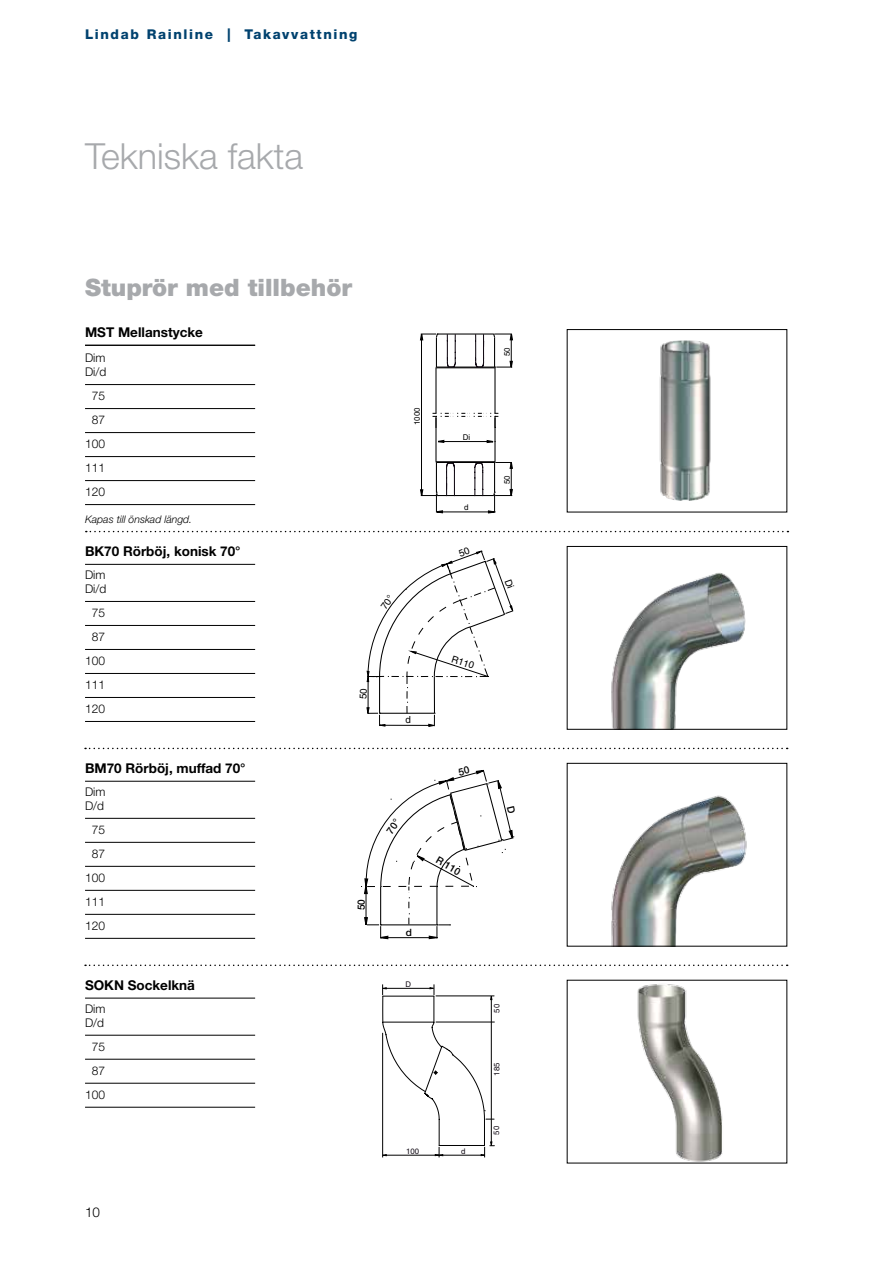
<style>
.page{position:relative;width:893px;height:1263px;background:#fff}
.page>*{position:absolute;margin:0;border:0;box-sizing:border-box;transform-origin:0 0}
.t1{font:300 36px "Helvetica Neue LT Pro";color:#a7a9ac}
.t2{font:900 24px "Helvetica Neue LT Pro";color:#a7a9ac}
.t3{font:700 13.5px "Helvetica Neue LT Pro";color:#000}
.t4{font:800 13.5px "Helvetica Neue LT Pro";letter-spacing:.12em;color:#00426f}
.t5{font:300 13.5px "Helvetica Neue LT Pro";color:#000}
.t6{font:300 12px/24px "Helvetica Neue LT Pro";color:#000}
.t7{font:italic 300 10.5px "Helvetica Neue LT Pro";color:#000}
.t8{font:500 10.05px "Helvetica Neue LT Pro";color:#000}
.t9{font:9.75px "Helvetica";color:#000}
.t10{font:7.95px "Helvetica";color:#000}
.t11{font:7.8px "Helvetica";color:#120b15}
</style>
<div class="page">
<svg style="left:85px;top:748px;width:703px;height:1px"></svg>
<svg style="left:85px;top:964px;width:703px;height:2px"></svg>
<svg style="left:86px;top:531px;width:702px;height:1px"></svg>
<hr style="left:85px;top:564px;width:170px;height:1px;background:#000">
<hr style="left:85px;top:601px;width:170px;height:1px;background:#000">
<hr style="left:85px;top:625px;width:170px;height:1px;background:#000">
<hr style="left:85px;top:649px;width:170px;height:1px;background:#000">
<hr style="left:85px;top:673px;width:170px;height:1px;background:#000">
<hr style="left:85px;top:697px;width:170px;height:1px;background:#000">
<hr style="left:85px;top:721px;width:170px;height:1px;background:#000">
<img style="left:611px;top:573px;width:135px;height:154px">
<hr style="left:85px;top:998px;width:170px;height:1px;background:#000">
<hr style="left:85px;top:1035px;width:170px;height:1px;background:#000">
<hr style="left:85px;top:1059px;width:170px;height:1px;background:#000">
<hr style="left:85px;top:1083px;width:170px;height:1px;background:#000">
<hr style="left:85px;top:1107px;width:170px;height:1px;background:#000">
<img style="left:637px;top:984px;width:86px;height:177px">
<svg style="left:382px;top:984px;width:112px;height:173px"></svg>
<hr style="left:85px;top:781px;width:170px;height:1px;background:#000">
<hr style="left:85px;top:818px;width:170px;height:1px;background:#000">
<hr style="left:85px;top:842px;width:170px;height:1px;background:#000">
<hr style="left:85px;top:866px;width:170px;height:1px;background:#000">
<hr style="left:85px;top:890px;width:170px;height:1px;background:#000">
<hr style="left:85px;top:914px;width:170px;height:1px;background:#000">
<hr style="left:85px;top:938px;width:170px;height:1px;background:#000">
<img style="left:611px;top:795px;width:136px;height:149px">
<hr style="left:85px;top:384px;width:170px;height:1px;background:#000">
<hr style="left:85px;top:408px;width:170px;height:1px;background:#000">
<hr style="left:85px;top:432px;width:170px;height:1px;background:#000">
<hr style="left:85px;top:456px;width:170px;height:1px;background:#000">
<hr style="left:85px;top:480px;width:170px;height:1px;background:#000">
<hr style="left:85px;top:504px;width:170px;height:1px;background:#000">
<img style="left:659px;top:340px;width:52px;height:161px">
<svg style="left:419px;top:333px;width:94px;height:180px"></svg>
<hr style="left:85px;top:345px;width:170px;height:1px;background:#000">
<svg style="left:366px;top:550px;width:148px;height:177px"></svg>
<svg style="left:361px;top:769px;width:154px;height:170px"></svg>
<p class="t4" style="left:85px;top:27px;width:274px">Lindab Rainline | Takavvattning</p>
<h1 class="t1" style="left:85px;top:134px;width:220px">Tekniska fakta</h1>
<h2 class="t2" style="left:85px;top:273px;width:269px">Stuprör med tillbehör</h2>
<p class="t3" style="left:85px;top:324px;width:119px">MST Mellanstycke</p>
<p class="t6" style="left:85px;top:351px;width:23px;line-height:13.5px">Dim<br>Di/d</p>
<p class="t6" style="left:85px;top:383px;width:22px;text-align:center">75<br>87<br>100<br>111<br>120</p>
<p class="t7" style="left:85px;top:513px;width:109px">Kapas till önskad längd.</p>
<p class="t3" style="left:85px;top:543px;width:157px">BK70 Rörböj, konisk 70°</p>
<p class="t6" style="left:85px;top:568px;width:23px;line-height:13.5px">Dim<br>Di/d</p>
<p class="t6" style="left:85px;top:600px;width:22px;text-align:center">75<br>87<br>100<br>111<br>120</p>
<p class="t3" style="left:85px;top:760px;width:162px">BM70 Rörböj, muffad 70°</p>
<p class="t6" style="left:85px;top:785px;width:22px;line-height:13.5px">Dim<br>D/d</p>
<p class="t6" style="left:85px;top:817px;width:22px;text-align:center">75<br>87<br>100<br>111<br>120</p>
<p class="t3" style="left:85px;top:976px;width:112px">SOKN Sockelknä</p>
<p class="t6" style="left:85px;top:1002px;width:22px;line-height:13.5px">Dim<br>D/d</p>
<p class="t6" style="left:85px;top:1034px;width:22px;text-align:center">75<br>87<br>100</p>
<p class="t5" style="left:85px;top:1204px;width:17px">10</p>
<p class="t8" style="left:355px;top:910px;width:13px;rotate:-90deg">50</p>
<p class="t10" style="left:413px;top:425px;width:19px;rotate:-90deg">1000</p>
<p class="t10" style="left:463px;top:432px;width:9px">Di</p>
<p class="t10" style="left:464px;top:503px;width:6px">d</p>
<p class="t10" style="left:502px;top:356px;width:10px;rotate:-90deg">50</p>
<p class="t10" style="left:502px;top:484px;width:10px;rotate:-90deg">50</p>
<p class="t9" style="left:405px;top:714px;width:7px">d</p>
<p class="t9" style="left:454px;top:653px;width:25px;rotate:18deg">R110</p>
<p class="t8" style="left:406px;top:926px;width:8px">d</p>
<p class="t11" style="left:405px;top:980px;width:7px">D</p>
<p class="t8" style="left:440px;top:854px;width:28px;rotate:30deg">R 110</p>
<p class="t11" style="left:406px;top:1146px;width:14px">100</p>
<p class="t11" style="left:461px;top:1146px;width:6px">d</p>
<p class="t11" style="left:492px;top:1013px;width:10px;rotate:-90deg">50</p>
<p class="t11" style="left:492px;top:1075px;width:14px;rotate:-90deg">185</p>
<p class="t11" style="left:492px;top:1134px;width:10px;rotate:-90deg">50</p>
</div>
